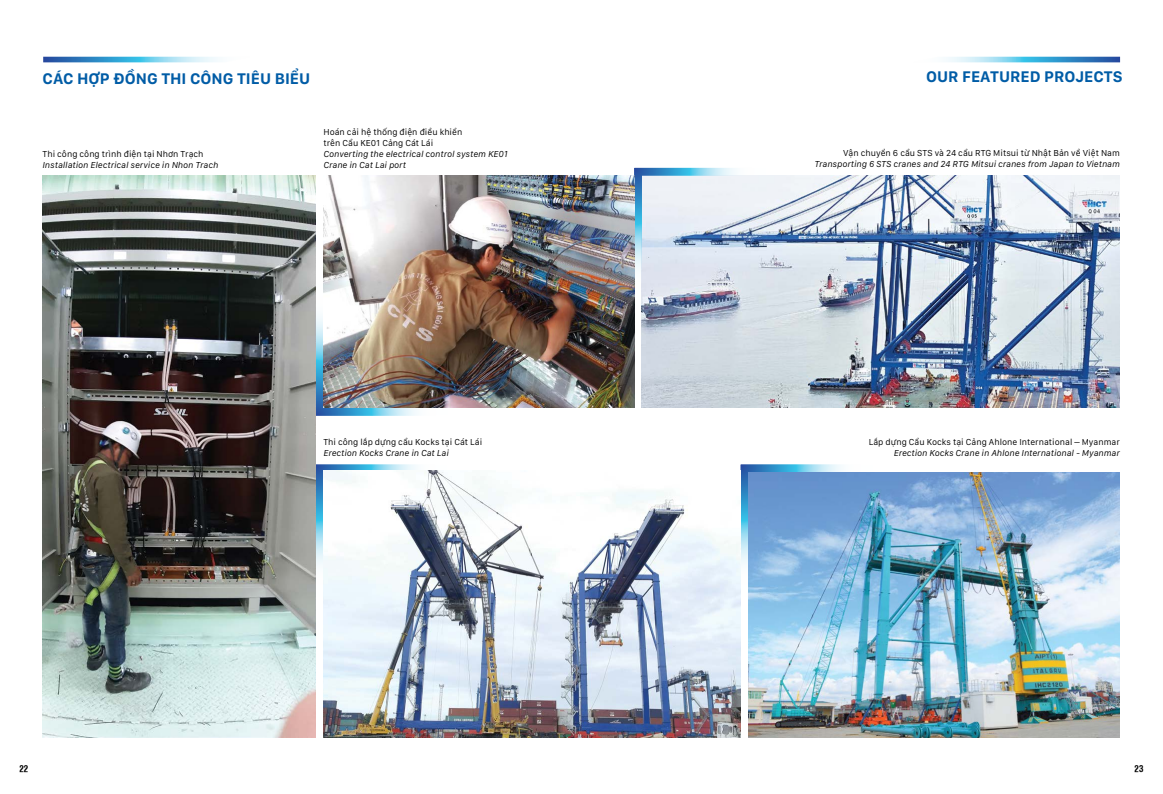
<style>
.page{position:relative;width:1163px;height:794px;background:#fff}
.page>*{position:absolute;margin:0;border:0;box-sizing:border-box;transform-origin:0 0}
.t1{font:700 16px "San Francisco Text";color:#005ca6}
.t2{font:italic 9px/10.8px "San Francisco Text";color:#000}
.t3{font:9px/10.8px "San Francisco Text";color:#000}
.t4{font:700 condensed 9px "SFU Helvetica";color:#000}
</style>
<div class="page">
<svg style="left:43px;top:57px;width:175px;height:5px"></svg>
<svg style="left:946px;top:57px;width:173px;height:5px"></svg>
<img style="left:642px;top:176px;width:477px;height:232px">
<svg style="left:315px;top:283px;width:102px;height:133px"></svg>
<svg style="left:634px;top:168px;width:132px;height:132px;background:#cdd9e6"></svg>
<svg style="left:740px;top:464px;width:101px;height:133px"></svg>
<svg style="left:315px;top:464px;width:124px;height:133px"></svg>
<img style="left:323px;top:176px;width:311px;height:232px">
<img style="left:748px;top:472px;width:371px;height:265px">
<img style="left:43px;top:176px;width:272px;height:561px">
<img style="left:323px;top:471px;width:417px;height:266px">
<h1 class="t1" style="left:43px;top:68px;width:269px">CÁC HỢP ĐỒNG THI CÔNG TIÊU BIỂU</h1>
<p class="t3" style="left:43px;top:148px;width:162px">Thi công công trình điện tại Nhơn Trạch</p>
<p class="t2" style="left:43px;top:159px;width:177px">Installation Electrical service in Nhon Trach</p>
<p class="t3" style="left:323px;top:127px;width:140px">Hoán cải hệ thống điện điều khiển trên Cẩu KE01 Cảng Cát Lái</p>
<p class="t2" style="left:323px;top:148px;width:186px">Converting the electrical control system KE01<br>Crane in Cat Lai port</p>
<p class="t3" style="left:323px;top:437px;width:160px">Thi công lắp dựng cẩu Kocks tại Cát Lái</p>
<p class="t2" style="left:323px;top:447px;width:127px">Erection Kocks Crane in Cat Lai</p>
<h1 class="t1" style="left:926px;top:66px;width:198px">OUR FEATURED PROJECTS</h1>
<p class="t3" style="left:843px;top:147px;width:278px">Vận chuyển 6 cẩu STS và 24 cẩu RTG Mitsui từ Nhật Bản về Việt Nam</p>
<p class="t2" style="left:814px;top:158px;width:307px">Transporting 6 STS cranes and 24 RTG Mitsui cranes from Japan to Vietnam</p>
<p class="t3" style="left:868px;top:437px;width:252px">Lắp dựng Cẩu Kocks tại Cảng Ahlone International – Myanmar</p>
<p class="t2" style="left:893px;top:447px;width:228px">Erection Kocks Crane in Ahlone International - Myanmar</p>
<p class="t4" style="left:19px;top:762px;width:10px">22</p>
<p class="t4" style="left:1134px;top:762px;width:10px">23</p>
</div>
